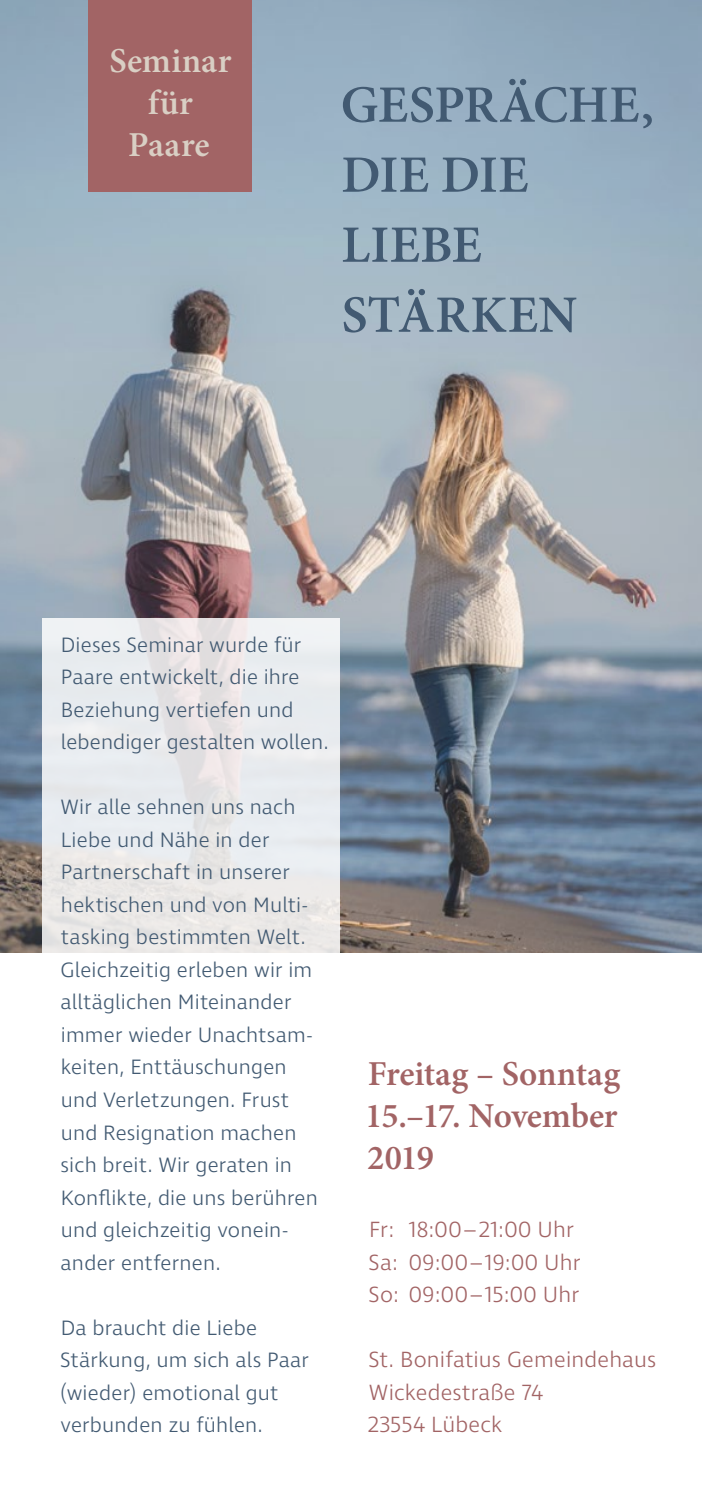
<style>
.page{position:relative;width:702px;height:1489px;background:#fff}
.page>*{position:absolute;margin:0;border:0;box-sizing:border-box;transform-origin:0 0}
.t1{font:600 52.5px/70px "Minion Pro";letter-spacing:.005em;color:#425a72}
.t2{font:600 35px/42px "Minion Pro";letter-spacing:-.01em;color:#a26465;text-align:justify}
.t3{font:600 35px/42px "Minion Pro";letter-spacing:.01em;color:#d9cfc4;text-align:center}
.t4{font:300 22.5px/32.5px "Ingra";letter-spacing:.005em;color:#a26465}
.t5{font:300 21.25px/32.5px "Ingra";letter-spacing:.01em;color:#425a72}
</style>
<div class="page">
<img style="left:0;top:0;width:702px;height:952px">
<div style="left:43px;top:618px;width:297px;height:334px;background:linear-gradient(to right,#e9e9eb,#eaeaec)"></div>
<div style="left:89px;top:0;width:163px;height:191px;background:#a26465"></div>
<h2 class="t3" style="left:109px;top:40px;width:123px">Seminar für<br>Paare</h2>
<h1 class="t1" style="left:340px;top:70px;width:315px">GESPRÄCHE,<br>DIE DIE<br>LIEBE<br>STÄRKEN</h1>
<p class="t5" style="left:61px;top:629px;width:269px">Dieses Seminar wurde für<br>Paare entwickelt, die ihre<br>Beziehung vertiefen und lebendiger gestalten wollen.</p>
<p class="t5" style="left:60px;top:792px;width:259px">Wir alle sehnen uns nach<br>Liebe und Nähe in der<br>Partnerschaft in unserer hektischen und von Multi&shy;tasking bestimmten Welt.<br>Gleichzeitig erleben wir im alltäglichen Miteinander immer wieder Unachtsam&shy;keiten, Enttäuschungen und Verletzungen. Frust und Resignation machen sich breit. Wir geraten in<br>Konflikte, die uns berühren und gleichzeitig vonein&shy;ander entfernen.</p>
<p class="t5" style="left:60px;top:1312px;width:250px">Da braucht die Liebe<br>Stärkung, um sich als Paar (wieder) emotional gut verbunden zu fühlen.</p>
<h2 class="t2" style="left:365px;top:1052px;width:256px">Freitag – Sonntag 15.–17. November 2019</h2>
<p class="t4" style="left:368px;top:1214px;width:213px">Fr: 18:00– 21:00 Uhr<br>Sa: 09:00–19:00 Uhr<br>So: 09:00–15:00 Uhr</p>
<p class="t4" style="left:367px;top:1344px;width:290px">St. Bonifatius Gemeindehaus<br>Wickedestraße 74<br>23554 Lübeck</p>
</div>
